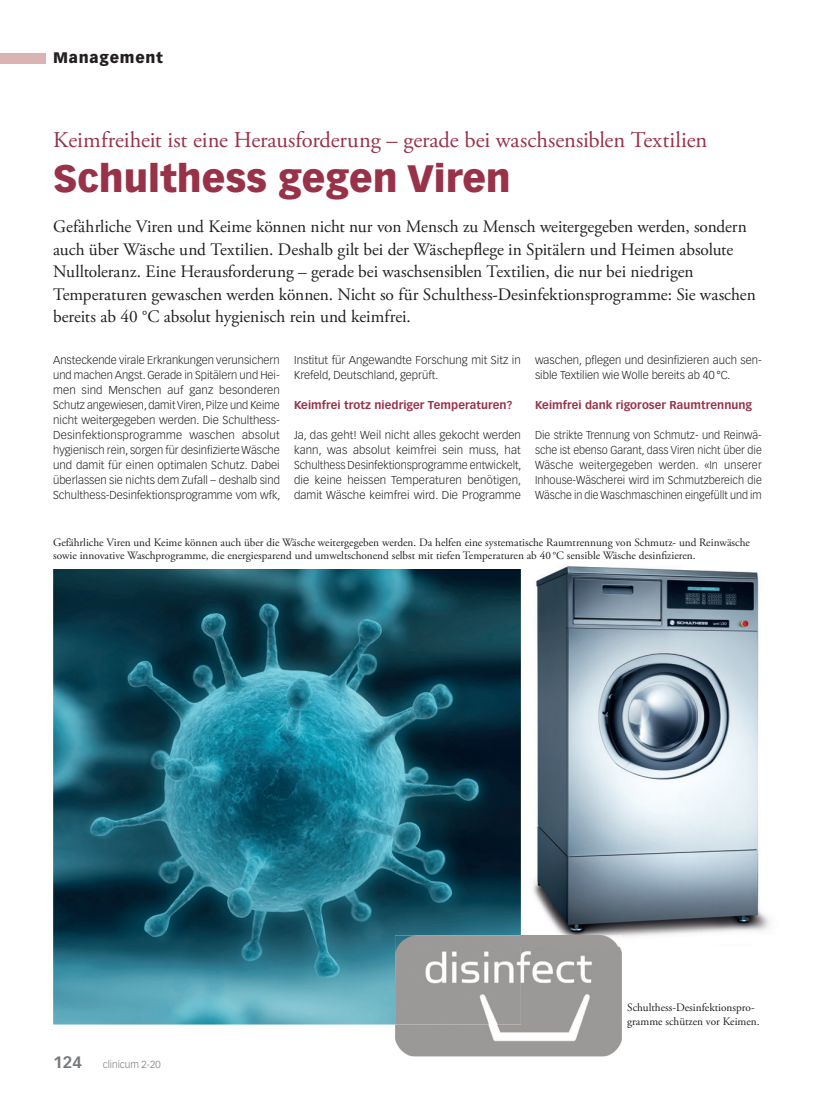
<style>
.page{position:relative;width:815px;height:1099px;background:#fff}
.page>*{position:absolute;margin:0;border:0;box-sizing:border-box;transform-origin:0 0}
.t1{font:900 37.5px "Vectora LT Std";color:#983249}
.t2{font:22.5px "Adobe Garamond Pro";letter-spacing:-.005em;color:#983249}
.t3{font:17.5px/22.5px "Adobe Garamond Pro";letter-spacing:-.005em;color:#231f20}
.t4{font:900 15px "Vectora LT Std";letter-spacing:.05em;color:#231f20}
.t5{font:300 11.25px/15px "Vectora LT Std";color:#231f20;text-align:justify}
.t6{font:11.25px/13.5px "Adobe Garamond Pro";color:#231f20}
.t7{font:700 11.25px "Vectora LT Std";letter-spacing:.005em;color:#983249}
.t8{font:300 10px "Vectora LT Std";color:#76787b}
.s1{font-weight:700;font-size:16.25px}
</style>
<div class="page">
<div style="left:0;top:53px;width:45px;height:10px;background:#d9b4b3"></div>
<img style="left:533px;top:566px;width:237px;height:371px">
<img style="left:53px;top:569px;width:468px;height:455px">
<img style="left:395px;top:946px;width:227px;height:110px">
<img style="left:521px;top:935px;width:101px;height:11px">
<img style="left:395px;top:935px;width:126px;height:89px">
<h3 class="t4" style="left:53px;top:49px;width:111px">Management</h3>
<h2 class="t2" style="left:53px;top:126px;width:656px">Keimfreiheit ist eine Herausforderung – gerade bei waschsensiblen Textilien</h2>
<h1 class="t1" style="left:53px;top:155px;width:459px">Schulthess gegen Viren</h1>
<p class="t3" style="left:53px;top:216px;width:704px">Gefährliche Viren und Keime können nicht nur von Mensch zu Mensch weitergegeben werden, sondern auch über Wäsche und Textilien. Deshalb gilt bei der Wäschepflege in Spitälern und Heimen absolute Nulltoleranz. Eine Herausforderung – gerade bei waschsensiblen Textilien, die nur bei niedrigen Temperaturen gewaschen werden können. Nicht so für Schulthess-Desinfektionsprogramme: Sie waschen bereits ab 40 °C absolut hygienisch rein und keimfrei.</p>
<p class="t5" style="left:53px;top:353px;width:229px">Ansteckende virale Erkrankungen verunsichern und machen Angst. Gerade in Spitälern und Hei&shy;men sind Menschen auf ganz besonderen Schutz angewiesen, damit Viren, Pilze und Keime nicht weitergegeben werden. Die Schulthess-Desinfektionsprogramme waschen absolut hygienisch rein, sorgen für desinfizierte Wäsche und damit für einen optimalen Schutz. Dabei überlassen sie nichts dem Zufall – deshalb sind Schulthess-Desinfektionsprogramme vom wfk,</p>
<p class="t5" style="left:294px;top:353px;width:228px">Institut für Angewandte Forschung mit Sitz in<br>Krefeld, Deutschland, geprüft.</p>
<p class="t5" style="left:535px;top:353px;width:228px">waschen, pflegen und desinfizieren auch sen&shy;sible Textilien wie Wolle bereits ab 40 °C.</p>
<p class="t7" style="left:535px;top:398px;width:219px">Keimfrei dank rigoroser Raumtrennung</p>
<p class="t5" style="left:535px;top:428px;width:228px">Die strikte Trennung von Schmutz- und Reinwä&shy;sche ist ebenso Garant, dass Viren nicht über die Wäsche weitergegeben werden. «In unserer Inhouse-Wäscherei wird im Schmutzbereich die Wäsche in die Waschmaschinen eingefüllt und im</p>
<p class="t6" style="left:53px;top:536px;width:698px">Gefährliche Viren und Keime können auch über die Wäsche weitergegeben werden. Da helfen eine systematische Raumtrennung von Schmutz- und Reinwäsche sowie innovative Waschprogramme, die energiesparend und umweltschonend selbst mit tiefen Temperaturen ab 40 °C sensible Wäsche desinfizieren.</p>
<p class="t7" style="left:294px;top:398px;width:220px">Keimfrei trotz niedriger Temperaturen?</p>
<p class="t5" style="left:294px;top:428px;width:229px">Ja, das geht! Weil nicht alles gekocht werden kann, was absolut keimfrei sein muss, hat Schulthess Desinfektionsprogramme entwickelt, die keine heissen Temperaturen benötigen, damit Wäsche keimfrei wird. Die Programme</p>
<p class="t8" style="left:53px;top:1058px;width:109px"><span class="s1">124</span> clinicum 2-20</p>
<p class="t6" style="left:627px;top:1001px;width:134px">Schulthess-Desinfektionspro&shy;gramme schützen vor Keimen.</p>
</div>
